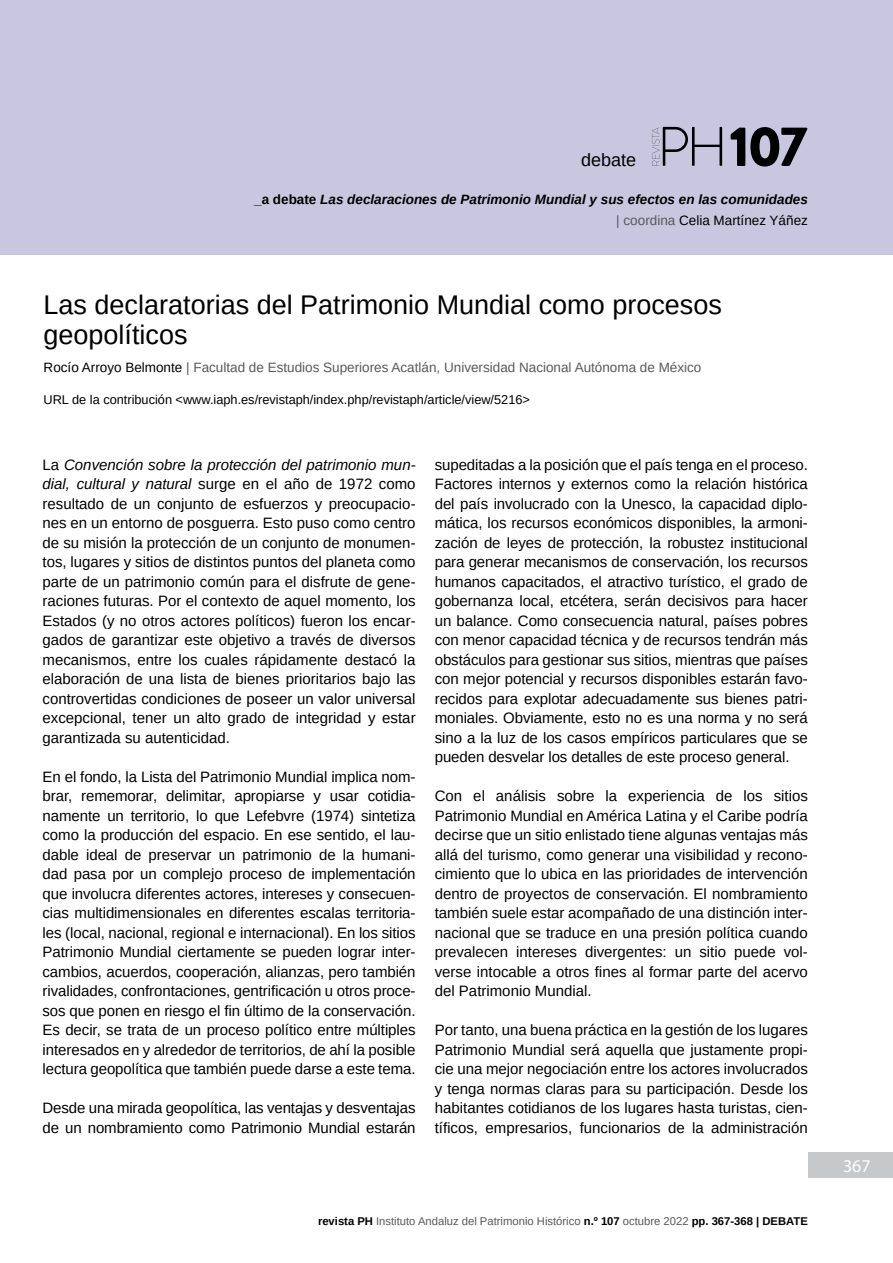
<style>
.page{position:relative;width:893px;height:1263px;background:#fff}
.page>*{position:absolute;margin:0;border:0;box-sizing:border-box;transform-origin:0 0}
.t1{font:900 56.4px "Brandon Grotesque";color:#000}
.t2{font:27px/30px "Arimo";color:#000}
.t3{font:18px "Arimo";color:#000}
.t4{font:18px "Myriad Pro";color:#fff}
.t5{font:15px/19.5px "Arimo";letter-spacing:-.005em;color:#000;text-align:justify}
.t6{font:italic 700 13.5px/21px "Arimo";color:#000;text-align:right}
.t7{font:13.5px "Arimo";color:#58595b}
.t8{font:12.75px "Arimo";color:#000}
.t9{font:11.25px "Arimo";color:#58595b}
.s1{font-style:normal}
.s2{font-weight:400;font-style:normal;color:#58595b}
.s3{font-weight:400;font-style:normal}
.s4{color:#000}
.s5{font-style:italic}
.s6{font-weight:700;color:#000}
</style>
<div class="page">
<div style="left:0;top:0;width:893px;height:255px;background:#c8c7df"></div>
<div style="left:808px;top:1152px;width:85px;height:26px;background:#c7c8ca"></div>
<svg style="left:652px;top:127px;width:70px;height:39px"></svg>
<p class="t3" style="left:581px;top:148px;width:57px">debate</p>
<h1 class="t1" style="left:729px;top:107px;width:80px">107</h1>
<p class="t6" style="left:254px;top:189px;width:555px"><span class="s1">_a debate</span> Las declaraciones de Patrimonio Mundial y sus efectos en las comunidades <span class="s2">| coordina</span> <span class="s3">Celia Martínez Yáñez</span></p>
<h2 class="t2" style="left:44px;top:289px;width:680px">Las declaratorias del Patrimonio Mundial como procesos geopolíticos</h2>
<p class="t7" style="left:44px;top:358px;width:659px"><span class="s4">Rocío Arroyo Belmonte</span> | Facultad de Estudios Superiores Acatlán, Universidad Nacional Autónoma de México</p>
<p class="t8" style="left:44px;top:391px;width:488px">URL de la contribución &lt;www.iaph.es/revistaph/index.php/revistaph/article/view/5216&gt;</p>
<p class="t5" style="left:43px;top:455px;width:375px">La <span class="s5">Convención sobre la protección del patrimonio mun&shy;dial, cultural y natural</span> surge en el año de 1972 como resultado de un conjunto de esfuerzos y preocupacio&shy;nes en un entorno de posguerra. Esto puso como centro de su misión la protección de un conjunto de monumen&shy;tos, lugares y sitios de distintos puntos del planeta como parte de un patrimonio común para el disfrute de gene&shy;raciones futuras. Por el contexto de aquel momento, los Estados (y no otros actores políticos) fueron los encar&shy;gados de garantizar este objetivo a través de diversos mecanismos, entre los cuales rápidamente destacó la elaboración de una lista de bienes prioritarios bajo las controvertidas condiciones de poseer un valor universal excepcional, tener un alto grado de integridad y estar garantizada su autenticidad.</p>
<p class="t5" style="left:43px;top:767px;width:375px">En el fondo, la Lista del Patrimonio Mundial implica nom&shy;brar, rememorar, delimitar, apropiarse y usar cotidia&shy;namente un territorio, lo que Lefebvre (1974) sintetiza como la producción del espacio. En ese sentido, el lau&shy;dable ideal de preservar un patrimonio de la humani&shy;dad pasa por un complejo proceso de implementación que involucra diferentes actores, intereses y consecuen&shy;cias multidimensionales en diferentes escalas territoria&shy;les (local, nacional, regional e internacional). En los sitios Patrimonio Mundial ciertamente se pueden lograr inter&shy;cambios, acuerdos, cooperación, alianzas, pero también rivalidades, confrontaciones, gentrificación u otros proce&shy;sos que ponen en riesgo el fin último de la conservación.<br>Es decir, se trata de un proceso político entre múltiples interesados en y alrededor de territorios, de ahí la posible lectura geopolítica que también puede darse a este tema.</p>
<p class="t5" style="left:43px;top:1098px;width:375px">Desde una mirada geopolítica, las ventajas y desventajas de un nombramiento como Patrimonio Mundial estarán</p>
<p class="t5" style="left:435px;top:455px;width:375px">supeditadas a la posición que el país tenga en el proceso.<br>Factores internos y externos como la relación histórica del país involucrado con la Unesco, la capacidad diplo&shy;mática, los recursos económicos disponibles, la armoni&shy;zación de leyes de protección, la robustez institucional para generar mecanismos de conservación, los recursos humanos capacitados, el atractivo turístico, el grado de gobernanza local, etcétera, serán decisivos para hacer un balance. Como consecuencia natural, países pobres con menor capacidad técnica y de recursos tendrán más obstáculos para gestionar sus sitios, mientras que países con mejor potencial y recursos disponibles estarán favo&shy;recidos para explotar adecuadamente sus bienes patri&shy;moniales. Obviamente, esto no es una norma y no será sino a la luz de los casos empíricos particulares que se pueden desvelar los detalles de este proceso general.</p>
<p class="t5" style="left:435px;top:786px;width:375px">Con el análisis sobre la experiencia de los sitios Patrimonio Mundial en América Latina y el Caribe podría decirse que un sitio enlistado tiene algunas ventajas más allá del turismo, como generar una visibilidad y recono&shy;cimiento que lo ubica en las prioridades de intervención dentro de proyectos de conservación. El nombramiento también suele estar acompañado de una distinción inter&shy;nacional que se traduce en una presión política cuando prevalecen intereses divergentes: un sitio puede vol&shy;verse intocable a otros fines al formar parte del acervo del Patrimonio Mundial.</p>
<p class="t5" style="left:435px;top:1020px;width:375px">Por tanto, una buena práctica en la gestión de los lugares Patrimonio Mundial será aquella que justamente propi&shy;cie una mejor negociación entre los actores involucrados y tenga normas claras para su participación. Desde los habitantes cotidianos de los lugares hasta turistas, cien&shy;tíficos, empresarios, funcionarios de la administración</p>
<p class="t9" style="left:318px;top:1213px;width:491px"><span class="s6">revista PH</span> Instituto Andaluz del Patrimonio Histórico <span class="s6">n.º 107</span> octubre 2022 <span class="s6">pp. 367-368 | DEBATE</span></p>
<p class="t4" style="left:843px;top:1155px;width:29px">367</p>
</div>
